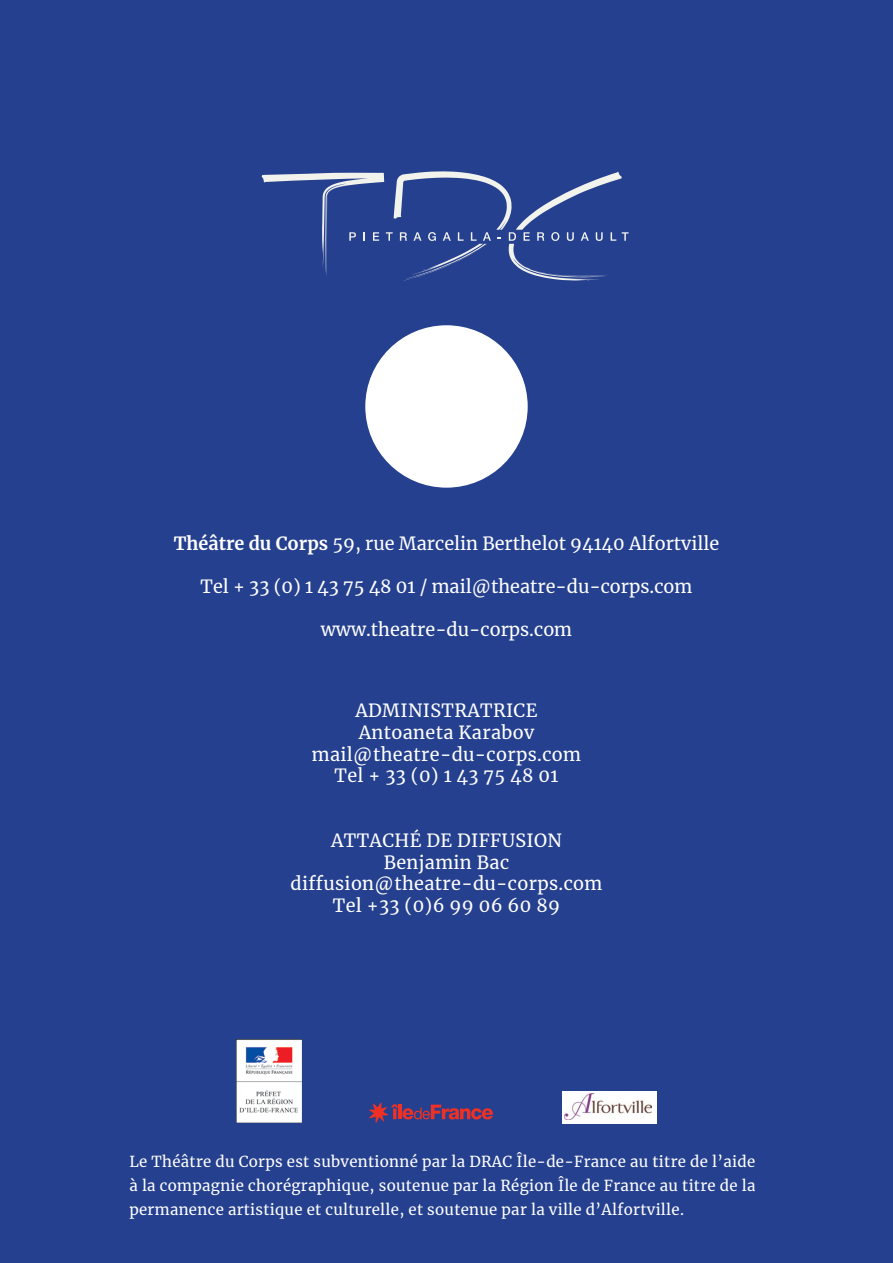
<style>
.page{position:relative;width:893px;height:1263px;background:#25408f}
.page>*{position:absolute;margin:0;border:0;box-sizing:border-box;transform-origin:0 0}
.t1{font:18px/21.6px "Merriweather";letter-spacing:.02em;color:#fff;text-align:center}
.t2{font:18px "Merriweather";color:#fff}
.t3{font:15px/24px "Merriweather";letter-spacing:.02em;color:#fff;text-align:justify}
.s1{font-weight:700}
</style>
<div class="page">
<div style="left:562px;top:1090px;width:95px;height:33px;background:#fff"></div>
<img style="left:564px;top:1093px;width:87px;height:27px">
<img style="left:236px;top:1039px;width:65px;height:83px">
<svg style="left:369px;top:1102px;width:124px;height:21px"></svg>
<svg style="left:262px;top:171px;width:366px;height:110px"></svg>
<div style="left:365px;top:325px;width:163px;height:163px;background:#fff;border-radius:50%"></div>
<p class="t2" style="left:174px;top:531px;width:547px"><span class="s1">Théâtre du Corps</span> 59, rue Marcelin Berthelot 94140 Alfortville</p>
<p class="t2" style="left:201px;top:574px;width:493px">Tel + 33 (0) 1 43 75 48 01 / mail@theatre-du-corps.com</p>
<p class="t2" style="left:321px;top:617px;width:253px">www.theatre-du-corps.com</p>
<p class="t1" style="left:312px;top:699px;width:271px">ADMINISTRATRICE<br>Antoaneta Karabov mail@theatre-du-corps.com<br>Tel + 33 (0) 1 43 75 48 01</p>
<p class="t1" style="left:290px;top:829px;width:314px">ATTACHÉ DE DIFFUSION<br>Benjamin Bac diffusion@theatre-du-corps.com<br>Tel +33 (0)6 99 06 60 89</p>
<p class="t3" style="left:129px;top:1149px;width:628px">Le Théâtre du Corps est subventionné par la DRAC Île-de-France au titre de l’aide à la compagnie chorégraphique, soutenue par la Région Île de France au titre de la permanence artistique et culturelle, et soutenue par la ville d’Alfortville.</p>
</div>
